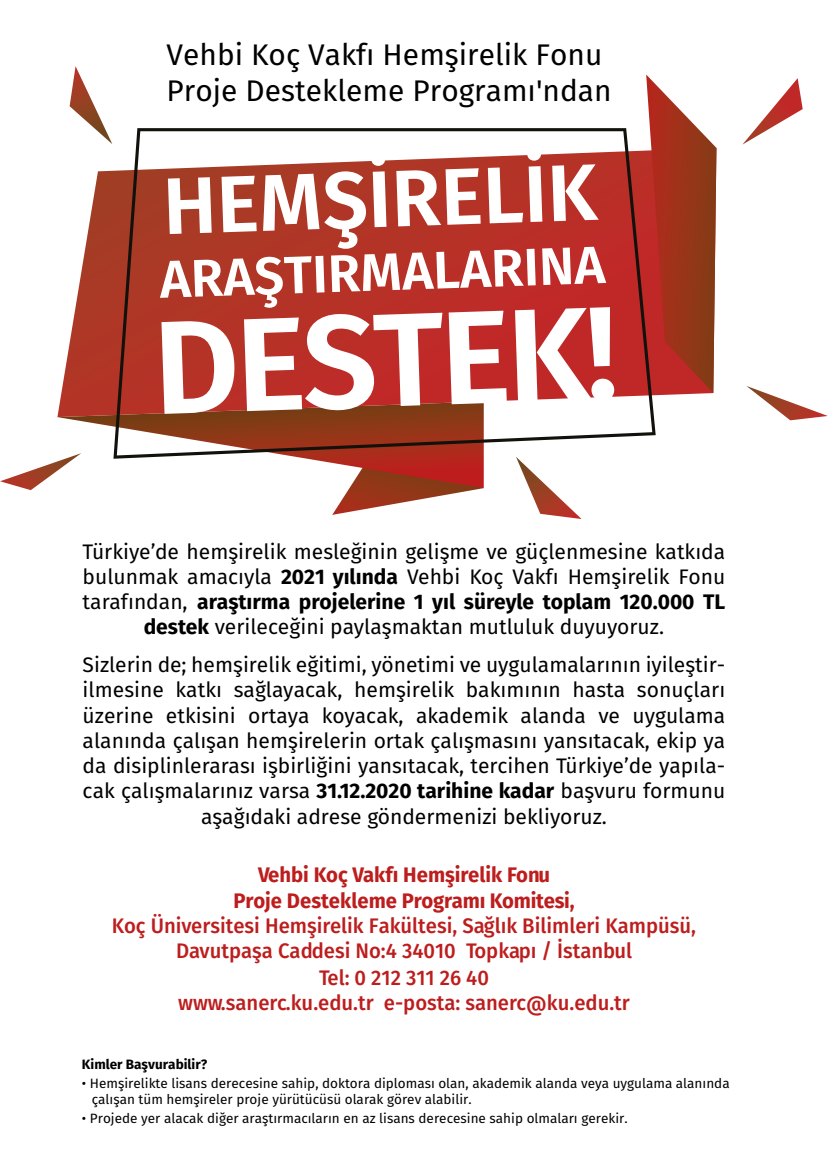
<style>
.page{position:relative;width:830px;height:1149px;background:#fff}
.page>*{position:absolute;margin:0;border:0;box-sizing:border-box;transform-origin:0 0}
.t1{font:600 132.6px "Fira Sans";color:#fff}
.t2{font:600 80.1px "Fira Sans";color:#fff}
.t3{font:600 52.8px "Fira Sans";color:#fff}
.t4{font:29.85px/35.7px "Fira Sans";color:#000}
.t5{font:21px/25.2px "Fira Sans";color:#000;text-align:center}
.t6{font:500 21px/25.7px "Fira Sans";color:#bd1d1d;text-align:center;scale:.96 1}
.t7{font:700 21px/25.2px "Fira Sans";color:#bd1d1d;text-align:center;scale:.96 1}
.t8{font:13.5px/16.2px "Fira Sans";color:#000}
.t9{font:700 13.5px "Fira Sans";color:#000}
.s1{font-weight:700}
</style>
<div class="page">
<svg style="left:60px;top:170px;width:653px;height:231px"></svg>
<svg style="left:646px;top:74px;width:70px;height:319px;background:#ac503c"></svg>
<svg style="left:746px;top:386px;width:81px;height:34px"></svg>
<svg style="left:0;top:401px;width:483px;height:113px"></svg>
<svg style="left:516px;top:458px;width:65px;height:61px"></svg>
<svg style="left:743px;top:78px;width:59px;height:66px"></svg>
<svg style="left:70px;top:66px;width:42px;height:78px"></svg>
<svg style="left:113px;top:128px;width:542px;height:330px;background:#b95046"></svg>
<h3 class="t4" style="left:166px;top:37px;width:446px">Vehbi Koç Vakfı Hemşirelik Fonu<br>Proje Destekleme Programı'ndan</h3>
<h2 class="t2" style="left:161px;top:150px;width:435px;rotate:-2deg">HEMŞİRELİK</h2>
<h3 class="t3" style="left:158px;top:242px;width:447px;rotate:-2deg">ARAŞTIRMALARINA</h3>
<h1 class="t1" style="left:150px;top:275px;width:466px;rotate:-2deg">DESTEK!</h1>
<p class="t5" style="left:83px;top:538px;width:644px">Türkiye’de hemşirelik mesleğinin gelişme ve güçlenmesine katkıda bulunmak amacıyla <span class="s1">2021 yılında</span> Vehbi Koç Vakfı Hemşirelik Fonu tarafından, <span class="s1">araştırma projelerine 1 yıl süreyle toplam 120.000 TL destek</span> verileceğini paylaşmaktan mutluluk duyuyoruz.</p>
<p class="t5" style="left:83px;top:652px;width:644px">Sizlerin de; hemşirelik eğitimi, yönetimi ve uygulamalarının iyileştir&shy;ilmesine katkı sağlayacak, hemşirelik bakımının hasta sonuçları üzerine etkisini ortaya koyacak, akademik alanda ve uygulama alanında çalışan hemşirelerin ortak çalışmasını yansıtacak, ekip ya da disiplinlerarası işbirliğini yansıtacak, tercihen Türkiye’de yapıla&shy;cak çalışmalarınız varsa <span class="s1">31.12.2020 tarihine kadar</span> başvuru formunu aşağıdaki adrese göndermenizi bekliyoruz.</p>
<p class="t7" style="left:233px;top:862px;width:356px">Vehbi Koç Vakfı Hemşirelik Fonu<br>Proje Destekleme Programı Komitesi,</p>
<p class="t6" style="left:112px;top:912px;width:609px">Koç Üniversitesi Hemşirelik Fakültesi, Sağlık Bilimleri Kampüsü, Davutpaşa Caddesi No:4 34010 Topkapı / İstanbul<br>Tel: 0 212 311 26 40<br>www.sanerc.ku.edu.tr e-posta: sanerc@ku.edu.tr</p>
<p class="t9" style="left:82px;top:1053px;width:127px">Kimler Başvurabilir?</p>
<p class="t8" style="left:92px;top:1074px;width:639px;text-indent:-10px">• Hemşirelikte lisans derecesine sahip, doktora diploması olan, akademik alanda veya uygulama alanında çalışan tüm hemşireler proje yürütücüsü olarak görev alabilir.</p>
<p class="t8" style="left:82px;top:1109px;width:547px">• Projede yer alacak diğer araştırmacıların en az lisans derecesine sahip olmaları gerekir.</p>
</div>
